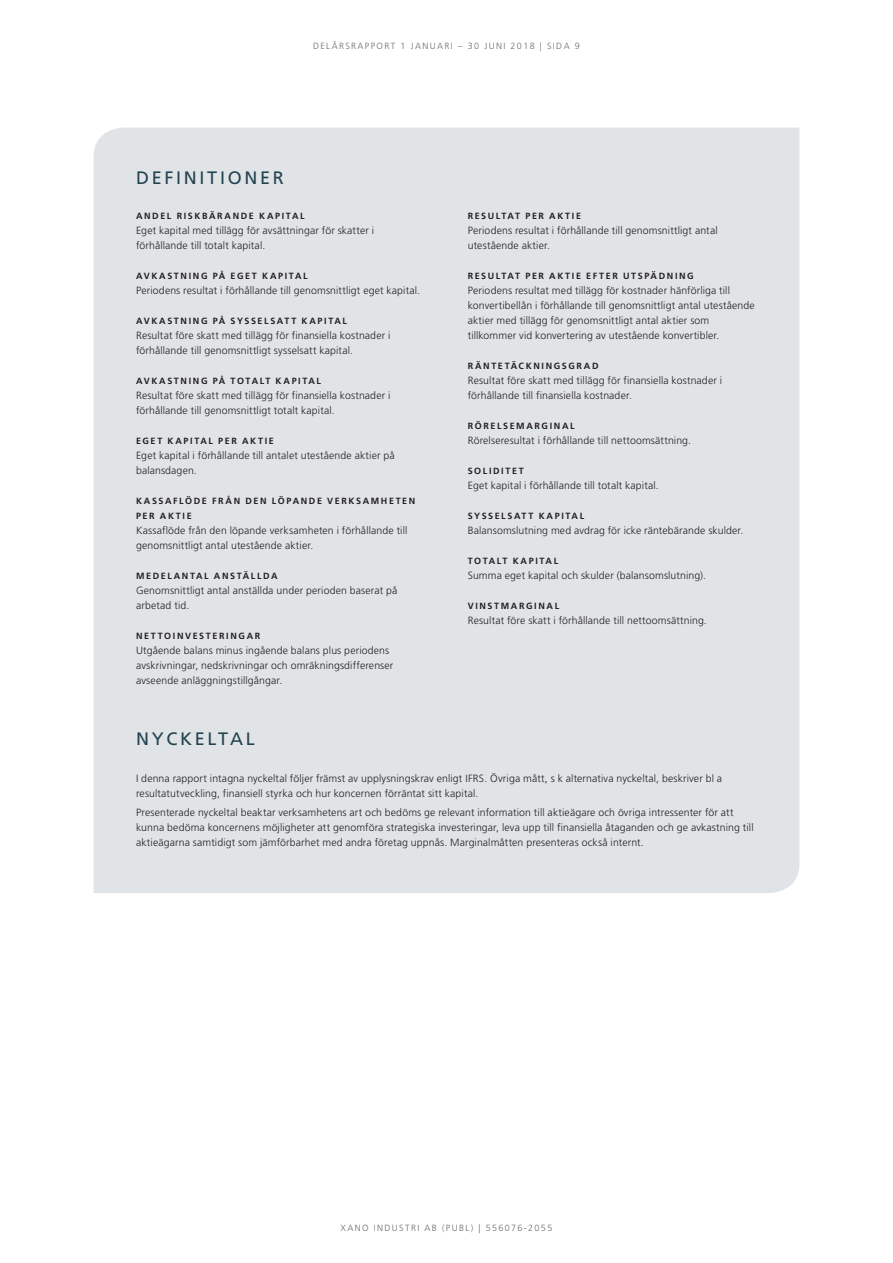
<style>
.page{position:relative;width:893px;height:1263px;background:#fff}
.page>*{position:absolute;margin:0;border:0;box-sizing:border-box;transform-origin:0 0}
.t1{font:18px "Frutiger";letter-spacing:.15em;color:#244351}
.t2{font:300 10.5px/15px "Frutiger";letter-spacing:.01em;color:#231f20}
.t3{font:700 9px/15px "Frutiger";letter-spacing:.18em;color:#231f20}
.t4{font:300 9px "Frutiger";letter-spacing:.15em;color:#6c6d70}
</style>
<div class="page">
<div style="left:94px;top:128px;width:705px;height:765px;background:#e1e4e6"></div>
<p class="t4" style="left:313px;top:41px;width:268px">DELÅRSRAPPORT 1 JANUARI – 30 JUNI 2018 | SIDA 9</p>
<h1 class="t1" style="left:136px;top:167px;width:149px">DEFINITIONER</h1>
<p class="t3" style="left:136px;top:209px;width:170px">ANDEL RISKBÄRANDE KAPITAL</p>
<p class="t2" style="left:136px;top:223px;width:240px">Eget kapital med tillägg för avsättningar för skatter i förhållande till totalt kapital.</p>
<p class="t3" style="left:136px;top:269px;width:173px">AVKASTNING PÅ EGET KAPITAL</p>
<p class="t2" style="left:136px;top:283px;width:286px">Periodens resultat i förhållande till genomsnittligt eget kapital.</p>
<p class="t3" style="left:136px;top:314px;width:213px">AVKASTNING PÅ SYSSELSATT KAPITAL</p>
<p class="t2" style="left:136px;top:328px;width:256px">Resultat före skatt med tillägg för finansiella kostnader i förhållande till genomsnittligt sysselsatt kapital.</p>
<p class="t3" style="left:136px;top:374px;width:187px">AVKASTNING PÅ TOTALT KAPITAL</p>
<p class="t2" style="left:136px;top:388px;width:256px">Resultat före skatt med tillägg för finansiella kostnader i förhållande till genomsnittligt totalt kapital.</p>
<p class="t3" style="left:136px;top:434px;width:139px">EGET KAPITAL PER AKTIE</p>
<p class="t2" style="left:136px;top:448px;width:260px">Eget kapital i förhållande till antalet utestående aktier på balansdagen.</p>
<p class="t3" style="left:136px;top:494px;width:281px">KASSAFLÖDE FRÅN DEN LÖPANDE VERKSAMHETEN<br>PER AKTIE</p>
<p class="t2" style="left:136px;top:523px;width:273px">Kassaflöde från den löpande verksamheten i förhållande till genomsnittligt antal utestående aktier.</p>
<p class="t3" style="left:136px;top:569px;width:143px">MEDELANTAL ANSTÄLLDA</p>
<p class="t2" style="left:136px;top:583px;width:263px">Genomsnittligt antal anställda under perioden baserat på arbetad tid.</p>
<p class="t3" style="left:136px;top:629px;width:126px">NETTOINVESTERINGAR</p>
<p class="t2" style="left:136px;top:643px;width:259px">Utgående balans minus ingående balans plus periodens avskrivningar, nedskrivningar och omräkningsdifferenser avseende anläggningstillgångar.</p>
<h1 class="t1" style="left:136px;top:728px;width:120px">NYCKELTAL</h1>
<p class="t3" style="left:468px;top:209px;width:115px">RESULTAT PER AKTIE</p>
<p class="t2" style="left:468px;top:223px;width:251px">Periodens resultat i förhållande till genomsnittligt antal utestående aktier.</p>
<p class="t3" style="left:468px;top:269px;width:228px">RESULTAT PER AKTIE EFTER UTSPÄDNING</p>
<p class="t2" style="left:468px;top:283px;width:288px">Periodens resultat med tillägg för kostnader hänförliga till konvertibellån i förhållande till genomsnittligt antal utestående aktier med tillägg för genomsnittligt antal aktier som tillkommer vid konvertering av utestående konvertibler.</p>
<p class="t3" style="left:468px;top:359px;width:132px">RÄNTETÄCKNINGSGRAD</p>
<p class="t2" style="left:468px;top:373px;width:256px">Resultat före skatt med tillägg för finansiella kostnader i förhållande till finansiella kostnader.</p>
<p class="t3" style="left:468px;top:419px;width:108px">RÖRELSEMARGINAL</p>
<p class="t2" style="left:468px;top:433px;width:225px">Rörelseresultat i förhållande till nettoomsättning.</p>
<p class="t3" style="left:468px;top:464px;width:57px">SOLIDITET</p>
<p class="t2" style="left:468px;top:478px;width:193px">Eget kapital i förhållande till totalt kapital.</p>
<p class="t3" style="left:468px;top:509px;width:118px">SYSSELSATT KAPITAL</p>
<p class="t2" style="left:468px;top:523px;width:277px">Balansomslutning med avdrag för icke räntebärande skulder.</p>
<p class="t3" style="left:468px;top:554px;width:92px">TOTALT KAPITAL</p>
<p class="t2" style="left:468px;top:568px;width:240px">Summa eget kapital och skulder (balansomslutning).</p>
<p class="t3" style="left:468px;top:599px;width:93px">VINSTMARGINAL</p>
<p class="t2" style="left:468px;top:613px;width:241px">Resultat före skatt i förhållande till nettoomsättning.</p>
<p class="t2" style="left:136px;top:771px;width:588px">I denna rapport intagna nyckeltal följer främst av upplysningskrav enligt IFRS. Övriga mått, s k alternativa nyckeltal, beskriver bl a resultatutveckling, finansiell styrka och hur koncernen förräntat sitt kapital.</p>
<p class="t2" style="left:136px;top:805px;width:619px">Presenterade nyckeltal beaktar verksamhetens art och bedöms ge relevant information till aktieägare och övriga intressenter för att kunna bedöma koncernens möjligheter att genomföra strategiska investeringar, leva upp till finansiella åtaganden och ge avkastning till aktieägarna samtidigt som jämförbarhet med andra företag uppnås. Marginalmåtten presenteras också internt.</p>
<p class="t4" style="left:341px;top:1223px;width:213px">XANO INDUSTRI AB (PUBL) | 556076-2055</p>
</div>
